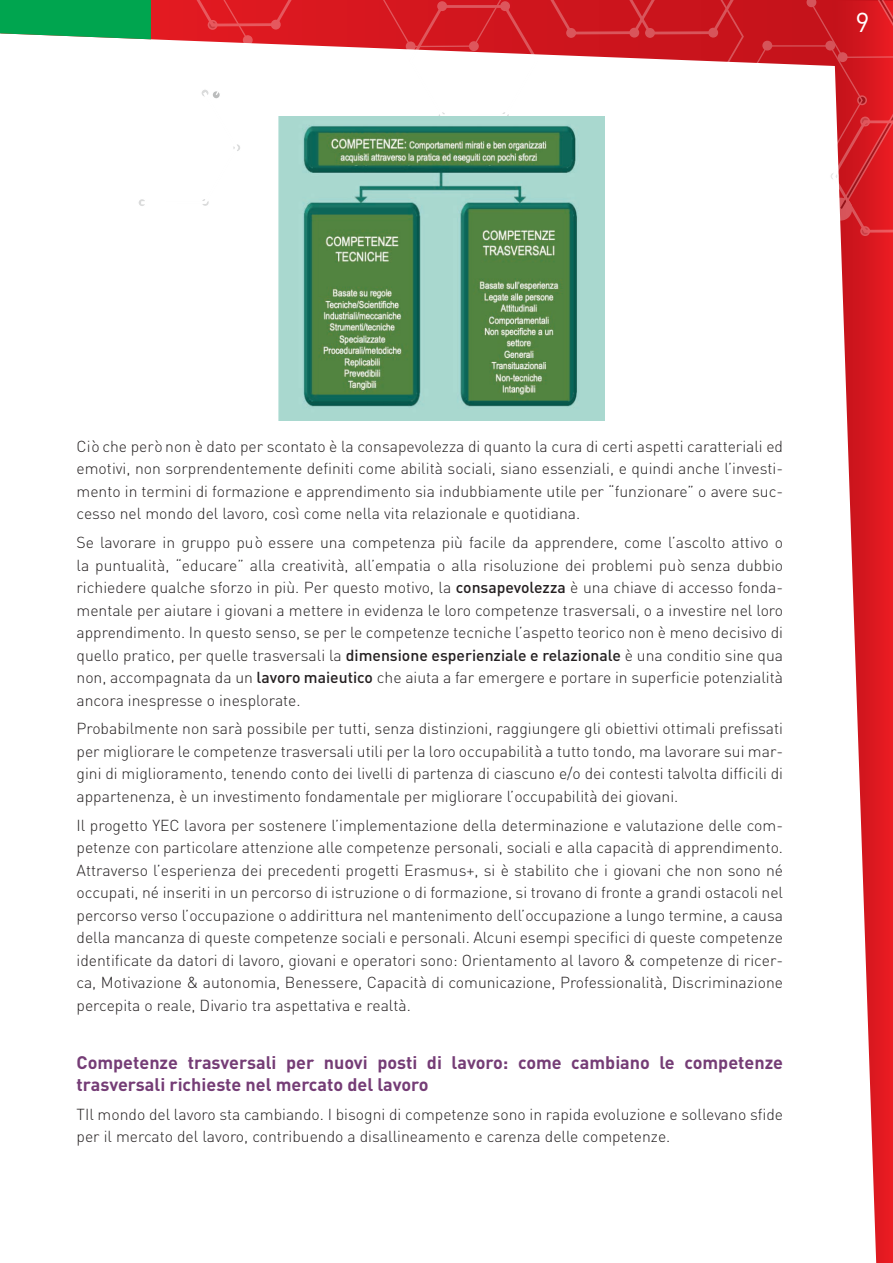
<style>
.page{position:relative;width:893px;height:1263px;background:#fff}
.page>*{position:absolute;margin:0;border:0;box-sizing:border-box;transform-origin:0 0}
.t1{font:27px "DIN";color:#fff}
.t2{font:700 18px/22.5px "DIN";color:#753d76}
.t3{font:300 15.75px/22.5px "DIN";color:#231f20;text-align:justify}
.s1{font-weight:500}
</style>
<div class="page">
<div style="left:310px;top:0;width:67px;height:49px;background:#d9181f"></div>
<svg style="left:840px;top:237px;width:53px;height:1026px"></svg>
<svg style="left:377px;top:0;width:516px;height:237px"></svg>
<svg style="left:0;top:0;width:310px;height:208px"></svg>
<img style="left:279px;top:117px;width:326px;height:304px">
<h1 class="t1" style="left:855px;top:6px;width:16px">9</h1>
<p class="t3" style="left:77px;top:434px;width:708px">Ciò che però non è dato per scontato è la consapevolezza di quanto la cura di certi aspetti caratteriali ed emotivi, non sorprendentemente definiti come abilità sociali, siano essenziali, e quindi anche l’investi&shy;mento in termini di formazione e apprendimento sia indubbiamente utile per “funzionare” o avere suc&shy;cesso nel mondo del lavoro, così come nella vita relazionale e quotidiana.</p>
<p class="t3" style="left:77px;top:531px;width:708px">Se lavorare in gruppo può essere una competenza più facile da apprendere, come l’ascolto attivo o la puntualità, “educare” alla creatività, all’empatia o alla risoluzione dei problemi può senza dubbio richiedere qualche sforzo in più. Per questo motivo, la <span class="s1">consapevolezza</span> è una chiave di accesso fonda&shy;mentale per aiutare i giovani a mettere in evidenza le loro competenze trasversali, o a investire nel loro apprendimento. In questo senso, se per le competenze tecniche l’aspetto teorico non è meno decisivo di quello pratico, per quelle trasversali la <span class="s1">dimensione esperienziale e relazionale</span> è una conditio sine qua non, accompagnata da un <span class="s1">lavoro maieutico</span> che aiuta a far emergere e portare in superficie potenzialità ancora inespresse o inesplorate.</p>
<p class="t3" style="left:77px;top:717px;width:708px">Probabilmente non sarà possibile per tutti, senza distinzioni, raggiungere gli obiettivi ottimali prefissati per migliorare le competenze trasversali utili per la loro occupabilità a tutto tondo, ma lavorare sui mar&shy;gini di miglioramento, tenendo conto dei livelli di partenza di ciascuno e/o dei contesti talvolta difficili di appartenenza, è un investimento fondamentale per migliorare l’occupabilità dei giovani.</p>
<p class="t3" style="left:77px;top:814px;width:708px">Il progetto YEC lavora per sostenere l’implementazione della determinazione e valutazione delle com&shy;petenze con particolare attenzione alle competenze personali, sociali e alla capacità di apprendimento.<br>Attraverso l’esperienza dei precedenti progetti Erasmus+, si è stabilito che i giovani che non sono né occupati, né inseriti in un percorso di istruzione o di formazione, si trovano di fronte a grandi ostacoli nel percorso verso l’occupazione o addirittura nel mantenimento dell’occupazione a lungo termine, a causa della mancanza di queste competenze sociali e personali. Alcuni esempi specifici di queste competenze identificate da datori di lavoro, giovani e operatori sono: Orientamento al lavoro &amp; competenze di ricer&shy;ca, Motivazione &amp; autonomia, Benessere, Capacità di comunicazione, Professionalità, Discriminazione percepita o reale, Divario tra aspettativa e realtà.</p>
<p class="t2" style="left:77px;top:1050px;width:708px">Competenze trasversali per nuovi posti di lavoro: come cambiano le competenze trasversali richieste nel mercato del lavoro</p>
<p class="t3" style="left:77px;top:1103px;width:708px">TIl mondo del lavoro sta cambiando. I bisogni di competenze sono in rapida evoluzione e sollevano sfide per il mercato del lavoro, contribuendo a disallineamento e carenza delle competenze.</p>
</div>
